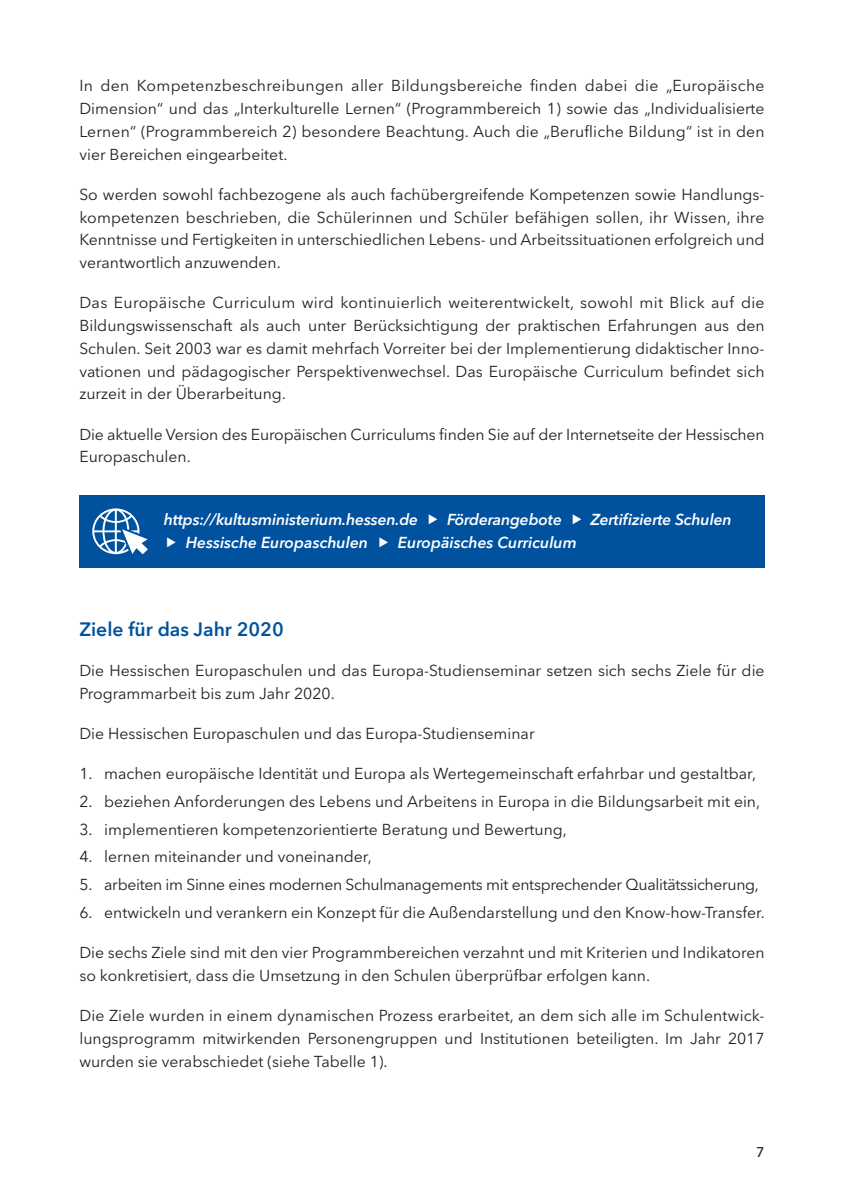
<style>
.page{position:relative;width:844px;height:1191px;background:#fff}
.page>*{position:absolute;margin:0;border:0;box-sizing:border-box;transform-origin:0 0}
.t1{font:600 19.25px "Avenir Next LT Pro";color:#00529f}
.t2{font:15.75px/22.8px "Avenir Next LT Pro";color:#231f20;text-align:justify}
.t3{font:italic 600 15.75px "Avenir Next LT Pro";letter-spacing:-.01em;color:#fff}
.t4{font:15.75px "Avenir Next LT Pro";letter-spacing:-.02em;color:#231f20}
.t5{font:500 14px "Avenir Next";color:#231f20}
</style>
<div class="page">
<div style="left:79px;top:495px;width:685px;height:73px;background:#00529f"></div>
<svg style="left:92px;top:508px;width:56px;height:46px"></svg>
<p class="t2" style="left:79px;top:76px;width:686px">In den Kompetenzbeschreibungen aller Bildungsbereiche finden dabei die „Europäische Dimension“ und das „Interkulturelle Lernen“ (Programmbereich 1) sowie das „Individualisierte Lernen“ (Programmbereich 2) besondere Beachtung. Auch die „Berufliche Bildung“ ist in den vier Bereichen eingearbeitet.</p>
<p class="t2" style="left:79px;top:184px;width:686px">So werden sowohl fachbezogene als auch fachübergreifende Kompetenzen sowie Handlungs&shy;kompetenzen beschrieben, die Schülerinnen und Schüler befähigen sollen, ihr Wissen, ihre Kenntnisse und Fertigkeiten in unterschiedlichen Lebens- und Arbeitssituationen erfolgreich und verantwortlich anzuwenden.</p>
<p class="t2" style="left:79px;top:293px;width:686px">Das Europäische Curriculum wird kontinuierlich weiterentwickelt, sowohl mit Blick auf die Bildungswissenschaft als auch unter Berücksichtigung der praktischen Erfahrungen aus den Schulen. Seit 2003 war es damit mehrfach Vorreiter bei der Implementierung didaktischer Inno&shy;vationen und pädagogischer Perspektivenwechsel. Das Europäische Curriculum befindet sich zurzeit in der Überarbeitung.</p>
<p class="t2" style="left:79px;top:424px;width:686px">Die aktuelle Version des Europäischen Curriculums finden Sie auf der Internetseite der Hessischen<br>Europaschulen.</p>
<p class="t3" style="left:164px;top:514px;width:256px">https://kultusministerium.hessen.de</p>
<p class="t3" style="left:447px;top:514px;width:116px">Förderangebote</p>
<p class="t3" style="left:590px;top:514px;width:142px">Zertifizierte Schulen</p>
<p class="t3" style="left:186px;top:536px;width:184px">Hessische Europaschulen</p>
<p class="t3" style="left:398px;top:536px;width:180px">Europäisches Curriculum</p>
<p class="t1" style="left:79px;top:622px;width:206px">Ziele für das Jahr 2020</p>
<p class="t2" style="left:79px;top:660px;width:686px">Die Hessischen Europaschulen und das Europa-Studienseminar setzen sich sechs Ziele für die<br>Programmarbeit bis zum Jahr 2020.</p>
<p class="t2" style="left:79px;top:723px;width:456px">Die Hessischen Europaschulen und das Europa-Studienseminar</p>
<p class="t2" style="left:79px;top:764px;width:678px">1. machen europäische Identität und Europa als Wertegemeinschaft erfahrbar und gestaltbar,</p>
<p class="t2" style="left:79px;top:791px;width:682px">2. beziehen Anforderungen des Lebens und Arbeitens in Europa in die Bildungsarbeit mit ein,</p>
<p class="t2" style="left:79px;top:819px;width:489px">3. implementieren kompetenzorientierte Beratung und Bewertung,</p>
<p class="t2" style="left:79px;top:847px;width:294px">4. lernen miteinander und voneinander,</p>
<p class="t4" style="left:79px;top:878px;width:680px">5. arbeiten im Sinne eines modernen Schulmanagements mit entsprechender Qualitätssicherung,</p>
<p class="t2" style="left:79px;top:902px;width:687px">6. entwickeln und verankern ein Konzept für die Außendarstellung und den Know-how-Transfer.</p>
<p class="t2" style="left:79px;top:942px;width:686px">Die sechs Ziele sind mit den vier Programmbereichen verzahnt und mit Kriterien und Indikatoren so konkretisiert, dass die Umsetzung in den Schulen überprüfbar erfolgen kann.</p>
<p class="t2" style="left:79px;top:1005px;width:686px">Die Ziele wurden in einem dynamischen Prozess erarbeitet, an dem sich alle im Schulentwick&shy;lungsprogramm mitwirkenden Personengruppen und Institutionen beteiligten. Im Jahr 2017 wurden sie verabschiedet (siehe Tabelle 1).</p>
<p class="t5" style="left:756px;top:1143px;width:10px">7</p>
</div>
